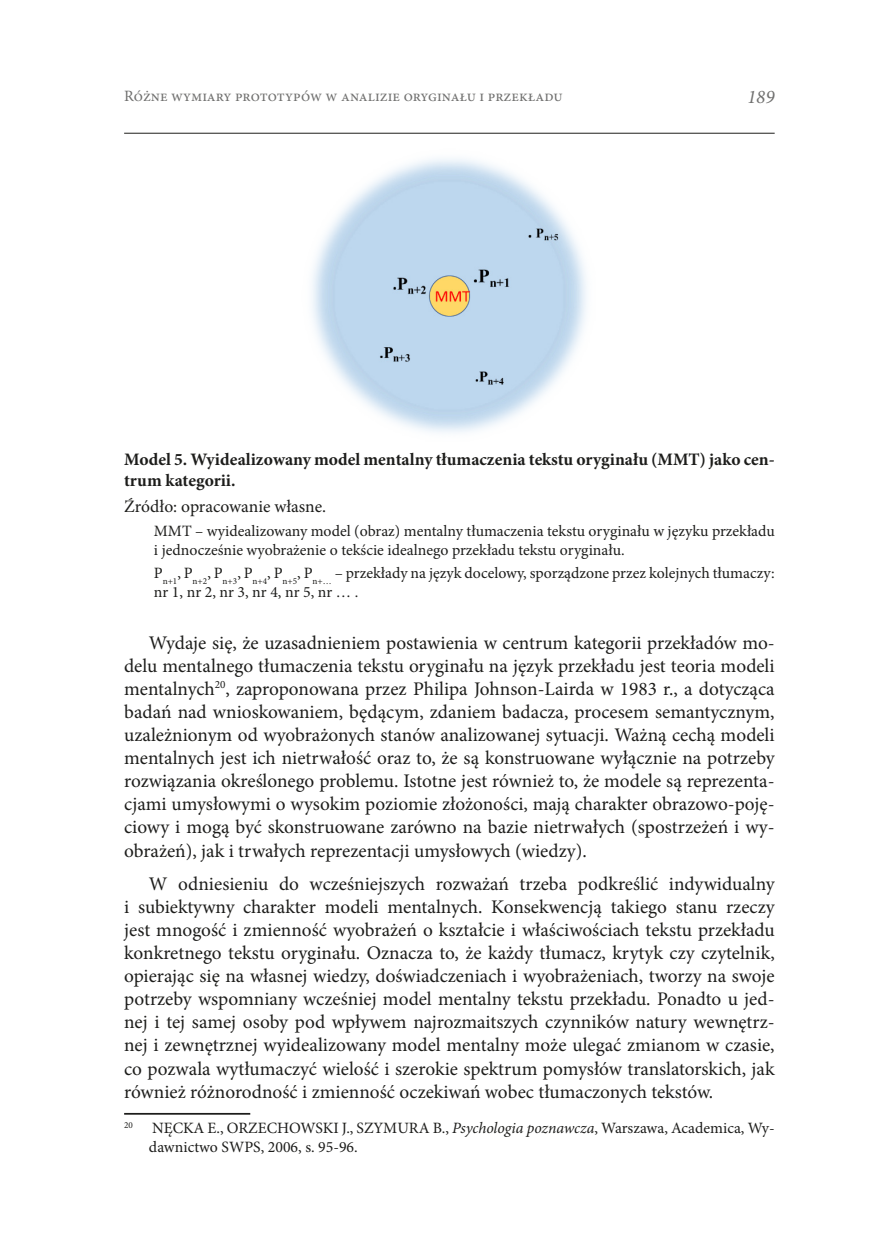
<style>
.page{position:relative;width:874px;height:1241px;background:#fff}
.page>*{position:absolute;margin:0;border:0;box-sizing:border-box;transform-origin:0 0}
.t1{font:19.25px/23.1px "Minion Pro";color:#1d1d1b;text-align:justify}
.t2{font:italic 19.25px "Minion Pro";color:#70706f}
.tabela{font:700 17.5px/21px "Minion Pro";color:#1d1d1b}
.tabela-2{font:17.5px "Minion Pro";color:#1d1d1b}
.źródło{font:15.75px/18.9px "Minion Pro";color:#1d1d1b}
.przypis{font:15.75px/18.9px "Minion Pro";color:#1d1d1b}
.t3{font:15.75px "Minion Pro";color:#70706f}
.s1{font-style:italic}
</style>
<div class="page">
<hr style="left:124px;top:133px;width:650px;height:1px;background:#1d1d1b">
<img style="left:312px;top:158px;width:275px;height:275px">
<hr style="left:124px;top:1112px;width:126px;height:2px;background:#1d1d1b">
<p class="t3" style="left:124px;top:85px;width:440px">Różne wymiary prototypów w analizie oryginału i przekładu</p>
<p class="t2" style="left:746px;top:84px;width:29px">189</p>
<p class="tabela" style="left:124px;top:448px;width:651px">Model 5. Wyidealizowany model mentalny tłumaczenia tekstu oryginału (MMT) jako cen&shy;trum kategorii.</p>
<p class="tabela-2" style="left:124px;top:494px;width:203px">Źródło: opracowanie własne.</p>
<p class="źródło" style="left:154px;top:521px;width:622px">MMT – wyidealizowany model (obraz) mentalny tłumaczenia tekstu oryginału w języku przekładu i jednocześnie wyobrażenie o tekście idealnego przekładu tekstu oryginału.</p>
<p class="źródło" style="left:154px;top:564px;width:622px">P<sub>n+1</sub>, P<sub>n+2</sub>, P<sub>n+3</sub>, P<sub>n+4</sub>, P<sub>n+5</sub>, P<sub>n+…</sub> – przekłady na język docelowy, sporządzone przez kolejnych tłumaczy: nr 1, nr 2, nr 3, nr 4, nr 5, nr … .</p>
<p class="t1" style="left:124px;top:630px;width:651px;text-indent:25px">Wydaje się, że uzasadnieniem postawienia w centrum kategorii przekładów mo&shy;delu mentalnego tłumaczenia tekstu oryginału na język przekładu jest teoria modeli mentalnych<sup>20</sup>, zaproponowana przez Philipa Johnson-Lairda w 1983 r., a dotycząca badań nad wnioskowaniem, będącym, zdaniem badacza, procesem semantycznym, uzależnionym od wyobrażonych stanów analizowanej sytuacji. Ważną cechą modeli mentalnych jest ich nietrwałość oraz to, że są konstruowane wyłącznie na potrzeby rozwiązania określonego problemu. Istotne jest również to, że modele są reprezenta&shy;cjami umysłowymi o wysokim poziomie złożoności, mają charakter obrazowo-poję&shy;ciowy i mogą być skonstruowane zarówno na bazie nietrwałych (spostrzeżeń i wy&shy;obrażeń), jak i trwałych reprezentacji umysłowych (wiedzy).</p>
<p class="t1" style="left:124px;top:871px;width:651px;text-indent:25px">W odniesieniu do wcześniejszych rozważań trzeba podkreślić indywidualny i subiektywny charakter modeli mentalnych. Konsekwencją takiego stanu rzeczy jest mnogość i zmienność wyobrażeń o kształcie i właściwościach tekstu przekładu konkretnego tekstu oryginału. Oznacza to, że każdy tłumacz, krytyk czy czytelnik, opierając się na własnej wiedzy, doświadczeniach i wyobrażeniach, tworzy na swoje potrzeby wspomniany wcześniej model mentalny tekstu przekładu. Ponadto u jed&shy;nej i tej samej osoby pod wpływem najrozmaitszych czynników natury wewnętrz&shy;nej i zewnętrznej wyidealizowany model mentalny może ulegać zmianom w czasie, co pozwala wytłumaczyć wielość i szerokie spektrum pomysłów translatorskich, jak również różnorodność i zmienność oczekiwań wobec tłumaczonych tekstów.</p>
<p class="przypis" style="left:149px;top:1118px;width:627px;text-indent:-25px"><sup>20</sup> NĘCKA E., ORZECHOWSKI J., SZYMURA B., <span class="s1">Psychologia poznawcza</span>, Warszawa, Academica, Wy&shy;dawnictwo SWPS, 2006, s. 95-96.</p>
</div>
